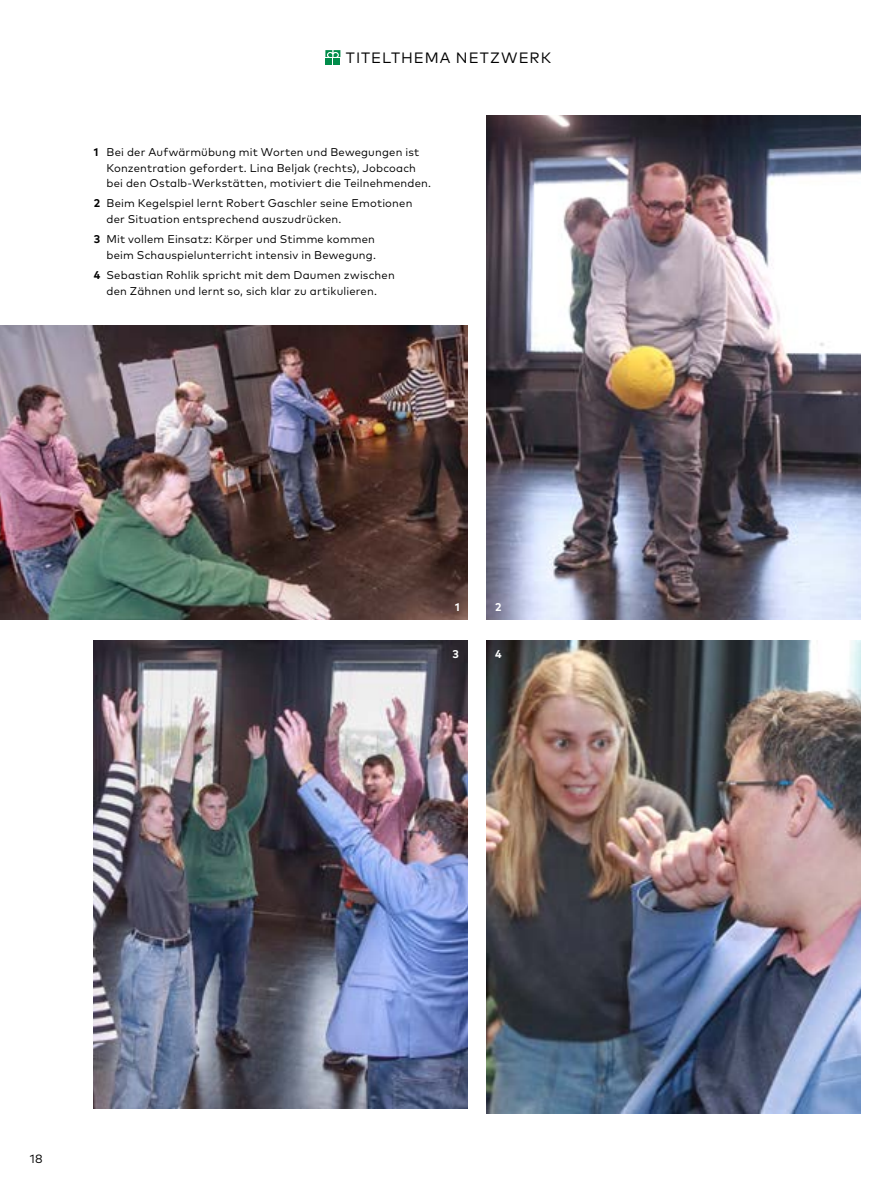
<style>
.page{position:relative;width:893px;height:1191px;background:#fff}
.page>*{position:absolute;margin:0;border:0;box-sizing:border-box;transform-origin:0 0}
.t1{font:15px "Mark OT";letter-spacing:.065em;color:#000}
.t2{font:12px "Mark OT";color:#000}
.t3{font:11.25px/15.8px "Mark OT";letter-spacing:.015em;color:#000}
.t4{font:700 11.25px "Mark OT";color:#fff}
.s1{font-weight:700}
</style>
<div class="page">
<img style="left:0;top:326px;width:468px;height:294px">
<img style="left:486px;top:116px;width:375px;height:504px">
<img style="left:93px;top:641px;width:375px;height:467px">
<img style="left:486px;top:641px;width:375px;height:472px">
<svg style="left:325px;top:50px;width:15px;height:7px"></svg>
<div style="left:325px;top:58px;width:7px;height:7px;background:#008c4a"></div>
<div style="left:334px;top:58px;width:6px;height:7px;background:#008c4a"></div>
<h1 class="t1" style="left:346px;top:48px;width:207px">TITELTHEMA NETZWERK</h1>
<p class="t3" style="left:107px;top:144px;width:326px;text-indent:-13px"><span class="s1">1</span> Bei der Aufwärmübung mit Worten und Bewegungen ist<br>Konzentration gefordert. Lina Beljak (rechts), Jobcoach bei den Ostalb-Werkstätten, motiviert die Teilnehmenden.</p>
<p class="t3" style="left:107px;top:195px;width:307px;text-indent:-13px"><span class="s1">2</span> Beim Kegelspiel lernt Robert Gaschler seine Emotionen der Situation entsprechend auszudrücken.</p>
<p class="t3" style="left:94px;top:231px;width:284px;text-align:right"><span class="s1">3</span> Mit vollem Einsatz: Körper und Stimme kommen beim Schauspielunterricht intensiv in Bewegung.</p>
<p class="t3" style="left:94px;top:267px;width:303px;text-align:center"><span class="s1">4</span> Sebastian Rohlik spricht mit dem Daumen zwischen den Zähnen und lernt so, sich klar zu artikulieren.</p>
<p class="t4" style="left:455px;top:600px;width:6px">1</p>
<p class="t4" style="left:495px;top:600px;width:8px">2</p>
<p class="t4" style="left:495px;top:647px;width:8px">4</p>
<p class="t4" style="left:453px;top:647px;width:8px">3</p>
<p class="t2" style="left:30px;top:1150px;width:14px">18</p>
</div>
